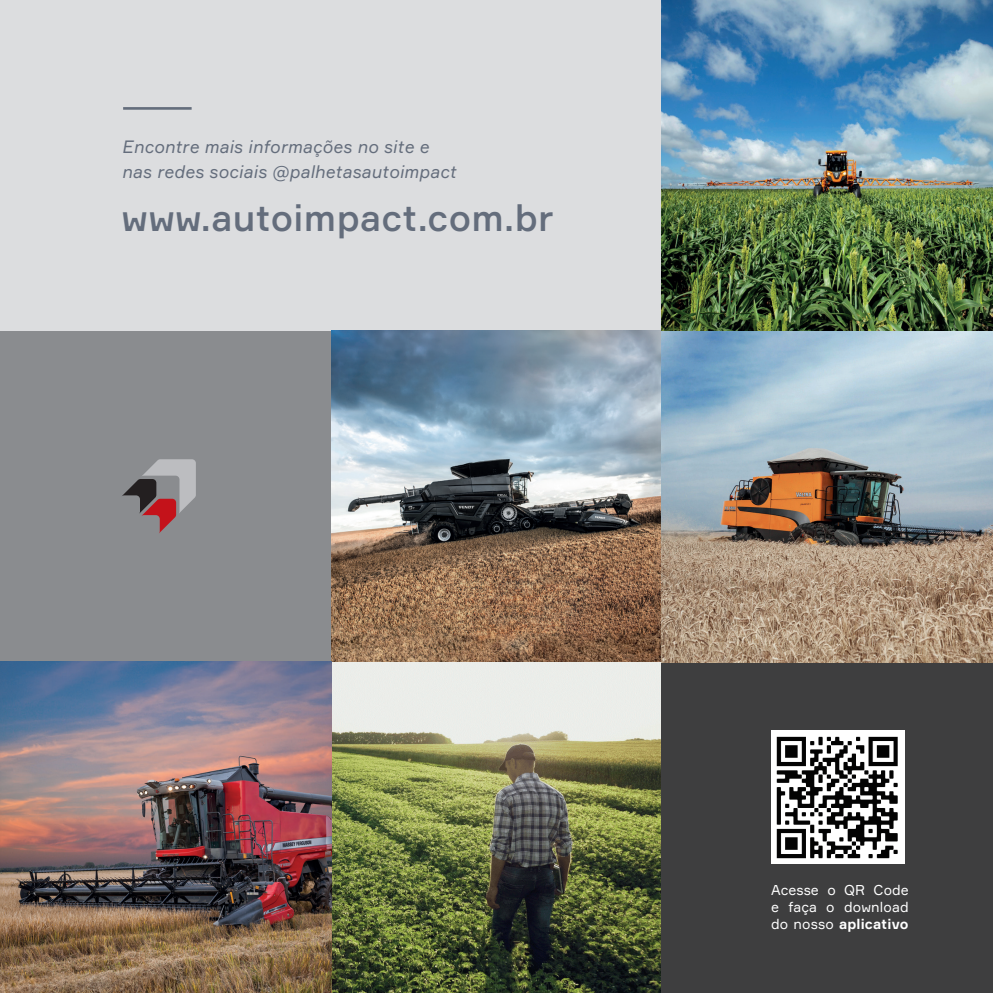
<style>
.page{position:relative;width:993px;height:993px;background:#fff}
.page>*{position:absolute;margin:0;border:0;box-sizing:border-box;transform-origin:0 0}
.t1{font:500 36.75px "Formular";letter-spacing:.01em;color:#646d7c}
.t2{font:italic 17.5px/24.5px "Formular";letter-spacing:.01em;color:#646d7c}
.t3{font:14px/16.8px "Formular";color:#fff;text-align:justify}
.s1{font-weight:700}
</style>
<div class="page">
<div style="left:0;top:0;width:661px;height:331px;background:#dcdddf"></div>
<hr style="left:123px;top:107px;width:68px;height:3px;background:#646d7c">
<img style="left:0;top:661px;width:661px;height:331px">
<div style="left:0;top:331px;width:331px;height:330px;background:#8a8c8f"></div>
<div style="left:661px;top:661px;width:331px;height:331px;background:#3e3e3f"></div>
<img style="left:331px;top:331px;width:330px;height:330px">
<img style="left:661px;top:0;width:331px;height:662px">
<img style="left:771px;top:730px;width:132px;height:133px">
<svg style="left:122px;top:459px;width:74px;height:74px"></svg>
<p class="t2" style="left:122px;top:134px;width:336px">Encontre mais informações no site e nas redes sociais @palhetasautoimpact</p>
<h1 class="t1" style="left:121px;top:195px;width:434px">www.autoimpact.com.br</h1>
<p class="t3" style="left:771px;top:881px;width:139px">Acesse o QR Code e faça o download do nosso <span class="s1">aplicativo</span></p>
</div>
